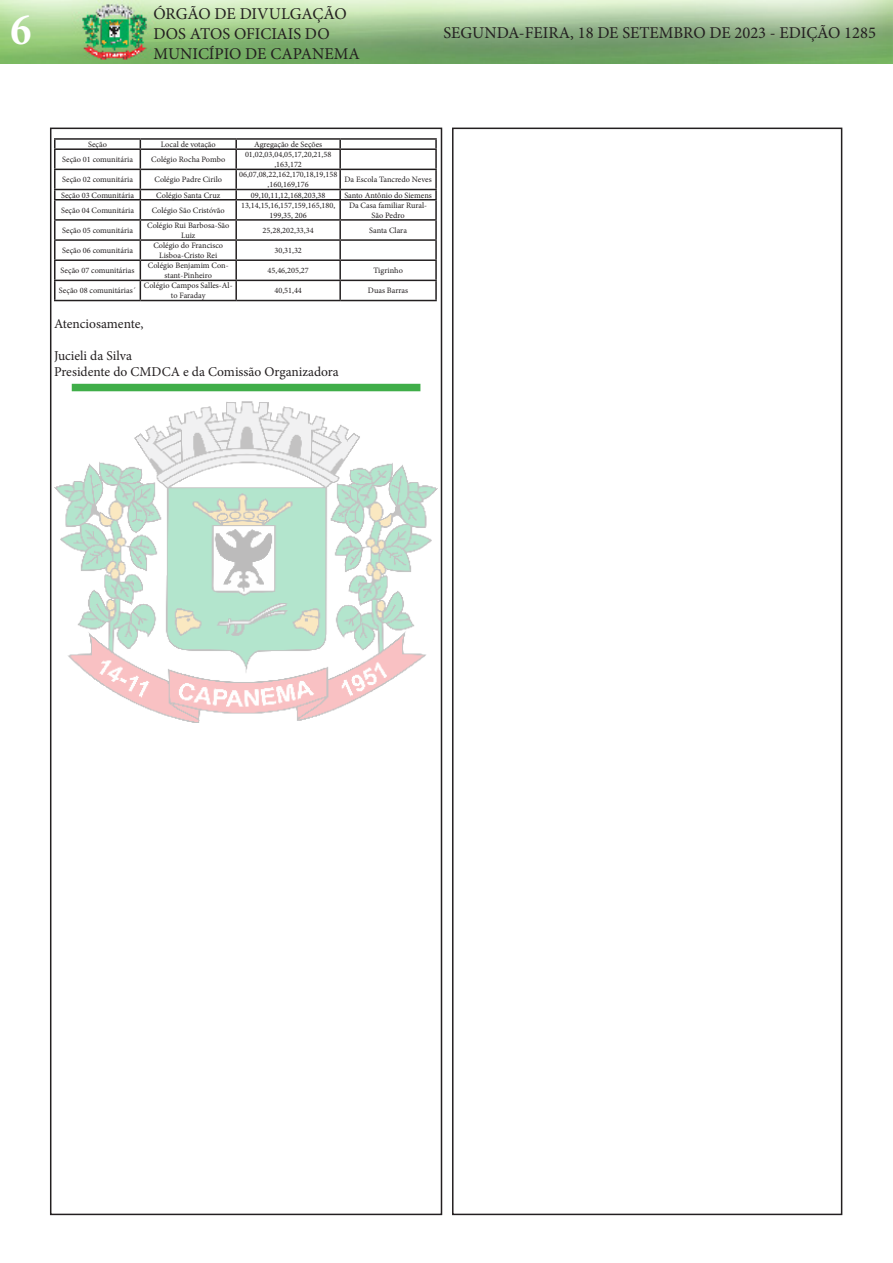
<style>
.page{position:relative;width:893px;height:1263px;background:#fff}
.page>*{position:absolute;margin:0;border:0;box-sizing:border-box;transform-origin:0 0}
.t1{font:700 condensed 45px "Minion Pro";color:#fff}
.t2{font:16.5px/19.8px "Minion Pro";color:#231f20}
.t3{font:13.5px "Minion Pro";color:#231f20}
.t4{font:8.25px/9.9px "Minion Pro";color:#231f20;text-align:center}
</style>
<div class="page">
<div style="left:50px;top:128px;width:392px;height:1087px;border:2px solid #231f20"></div>
<img style="left:0;top:0;width:893px;height:64px">
<div style="left:452px;top:128px;width:390px;height:1087px;border:2px solid #231f20"></div>
<hr style="left:54px;top:138px;width:86px;height:2px;background:#231f20">
<hr style="left:140px;top:138px;width:96px;height:2px;background:#231f20">
<hr style="left:236px;top:138px;width:104px;height:2px;background:#231f20">
<hr style="left:340px;top:138px;width:97px;height:2px;background:#231f20">
<hr style="left:54px;top:148px;width:86px;height:2px;background:#231f20">
<hr style="left:140px;top:148px;width:96px;height:2px;background:#231f20">
<hr style="left:236px;top:148px;width:104px;height:2px;background:#231f20">
<hr style="left:340px;top:148px;width:97px;height:2px;background:#231f20">
<hr style="left:54px;top:169px;width:86px;height:1px;background:#231f20">
<hr style="left:140px;top:169px;width:96px;height:1px;background:#231f20">
<hr style="left:236px;top:169px;width:104px;height:1px;background:#231f20">
<hr style="left:340px;top:169px;width:97px;height:1px;background:#231f20">
<hr style="left:54px;top:189px;width:86px;height:1px;background:#231f20">
<hr style="left:140px;top:189px;width:96px;height:1px;background:#231f20">
<hr style="left:236px;top:189px;width:104px;height:1px;background:#231f20">
<hr style="left:340px;top:189px;width:97px;height:1px;background:#231f20">
<hr style="left:54px;top:199px;width:86px;height:1px;background:#231f20">
<hr style="left:140px;top:199px;width:96px;height:1px;background:#231f20">
<hr style="left:236px;top:199px;width:104px;height:1px;background:#231f20">
<hr style="left:340px;top:199px;width:97px;height:1px;background:#231f20">
<hr style="left:54px;top:219px;width:86px;height:2px;background:#231f20">
<hr style="left:140px;top:219px;width:96px;height:2px;background:#231f20">
<hr style="left:236px;top:219px;width:104px;height:2px;background:#231f20">
<hr style="left:340px;top:219px;width:97px;height:2px;background:#231f20">
<hr style="left:54px;top:239px;width:86px;height:2px;background:#231f20">
<hr style="left:140px;top:239px;width:96px;height:2px;background:#231f20">
<hr style="left:236px;top:239px;width:104px;height:2px;background:#231f20">
<hr style="left:340px;top:239px;width:97px;height:2px;background:#231f20">
<hr style="left:54px;top:259px;width:86px;height:2px;background:#231f20">
<hr style="left:140px;top:259px;width:96px;height:2px;background:#231f20">
<hr style="left:236px;top:259px;width:104px;height:2px;background:#231f20">
<hr style="left:340px;top:259px;width:97px;height:2px;background:#231f20">
<hr style="left:54px;top:280px;width:86px;height:1px;background:#231f20">
<svg style="left:54px;top:140px;width:2px;height:160px"></svg>
<hr style="left:140px;top:280px;width:96px;height:1px;background:#231f20">
<svg style="left:140px;top:140px;width:1px;height:160px"></svg>
<hr style="left:236px;top:280px;width:104px;height:1px;background:#231f20">
<svg style="left:235px;top:140px;width:2px;height:160px"></svg>
<hr style="left:340px;top:280px;width:97px;height:1px;background:#231f20">
<svg style="left:339px;top:140px;width:2px;height:160px"></svg>
<svg style="left:435px;top:140px;width:2px;height:160px"></svg>
<hr style="left:54px;top:300px;width:86px;height:1px;background:#231f20">
<hr style="left:140px;top:300px;width:96px;height:1px;background:#231f20">
<hr style="left:236px;top:300px;width:104px;height:1px;background:#231f20">
<hr style="left:340px;top:300px;width:97px;height:1px;background:#231f20">
<img style="left:54px;top:401px;width:384px;height:322px">
<div style="left:72px;top:384px;width:348px;height:7px;background:#40ae49"></div>
<h1 class="t1" style="left:11px;top:-1px;width:22px">6</h1>
<h2 class="t2" style="left:153px;top:4px;width:208px">ÓRGÃO DE DIVULGAÇÃO<br>DOS ATOS OFICIAIS DO<br>MUNICÍPIO DE CAPANEMA</h2>
<h2 class="t2" style="left:443px;top:23px;width:434px">SEGUNDA-FEIRA, 18 DE SETEMBRO DE 2023 - EDIÇÃO 1285</h2>
<p class="t4" style="left:88px;top:140px;width:20px">Seção</p>
<p class="t4" style="left:161px;top:140px;width:57px">Local de votação</p>
<p class="t4" style="left:254px;top:140px;width:70px">Agregação de Seções</p>
<p class="t4" style="left:62px;top:155px;width:72px">Seção 01 comunitária</p>
<p class="t4" style="left:151px;top:155px;width:75px">Colégio Rocha Pombo</p>
<p class="t4" style="left:245px;top:150px;width:88px">01,02,03,04,05,17,20,21,58 ,163,172</p>
<p class="t4" style="left:62px;top:175px;width:72px">Seção 02 comunitária</p>
<p class="t4" style="left:154px;top:175px;width:69px">Colégio Padre Cirilo</p>
<p class="t4" style="left:239px;top:170px;width:100px">06,07,08,22,162,170,18,19,158 ,160,169,176</p>
<p class="t4" style="left:344px;top:175px;width:89px">Da Escola Tancredo Neves</p>
<p class="t4" style="left:61px;top:190px;width:74px">Seção 03 Comunitária</p>
<p class="t4" style="left:156px;top:190px;width:65px">Colégio Santa Cruz</p>
<p class="t4" style="left:251px;top:190px;width:76px">09,10,11,12,168,203,38</p>
<p class="t4" style="left:344px;top:190px;width:89px">Santo Antônio do Siemens</p>
<p class="t4" style="left:61px;top:205px;width:74px">Seção 04 Comunitária</p>
<p class="t4" style="left:152px;top:205px;width:75px">Colégio São Cristóvão</p>
<p class="t4" style="left:241px;top:200px;width:96px">13,14,15,16,157,159,165,180,<br>199,35, 206</p>
<p class="t4" style="left:349px;top:200px;width:80px">Da Casa familiar Rural-<br>São Pedro</p>
<p class="t4" style="left:62px;top:225px;width:72px">Seção 05 comunitária</p>
<p class="t4" style="left:147px;top:220px;width:84px">Colégio Rui Barbosa-São<br>Luiz</p>
<p class="t4" style="left:263px;top:225px;width:53px">25,28,202,33,34</p>
<p class="t4" style="left:369px;top:225px;width:39px">Santa Clara</p>
<p class="t4" style="left:62px;top:246px;width:72px">Seção 06 comunitária</p>
<p class="t4" style="left:153px;top:241px;width:71px">Colégio do Francisco<br>Lisboa-Cristo Rei</p>
<p class="t4" style="left:274px;top:246px;width:29px">30,31,32</p>
<p class="t4" style="left:61px;top:266px;width:75px">Seção 07 comunitárias</p>
<p class="t4" style="left:148px;top:261px;width:82px">Colégio Benjamim Con&shy;stant-Pinheiro</p>
<p class="t4" style="left:268px;top:266px;width:43px">45,46,205,27</p>
<p class="t4" style="left:373px;top:266px;width:31px">Tigrinho</p>
<p class="t4" style="left:59px;top:286px;width:79px">Seção 08 comunitárias´</p>
<p class="t4" style="left:144px;top:281px;width:90px">Colégio Campos Salles-Al&shy;to Faraday</p>
<p class="t4" style="left:274px;top:286px;width:29px">40,51,44</p>
<p class="t4" style="left:368px;top:286px;width:42px">Duas Barras</p>
<p class="t3" style="left:54px;top:314px;width:91px">Atenciosamente,</p>
<p class="t3" style="left:54px;top:347px;width:79px">Jucieli da Silva</p>
<p class="t3" style="left:54px;top:363px;width:286px">Presidente do CMDCA e da Comissão Organizadora</p>
</div>
